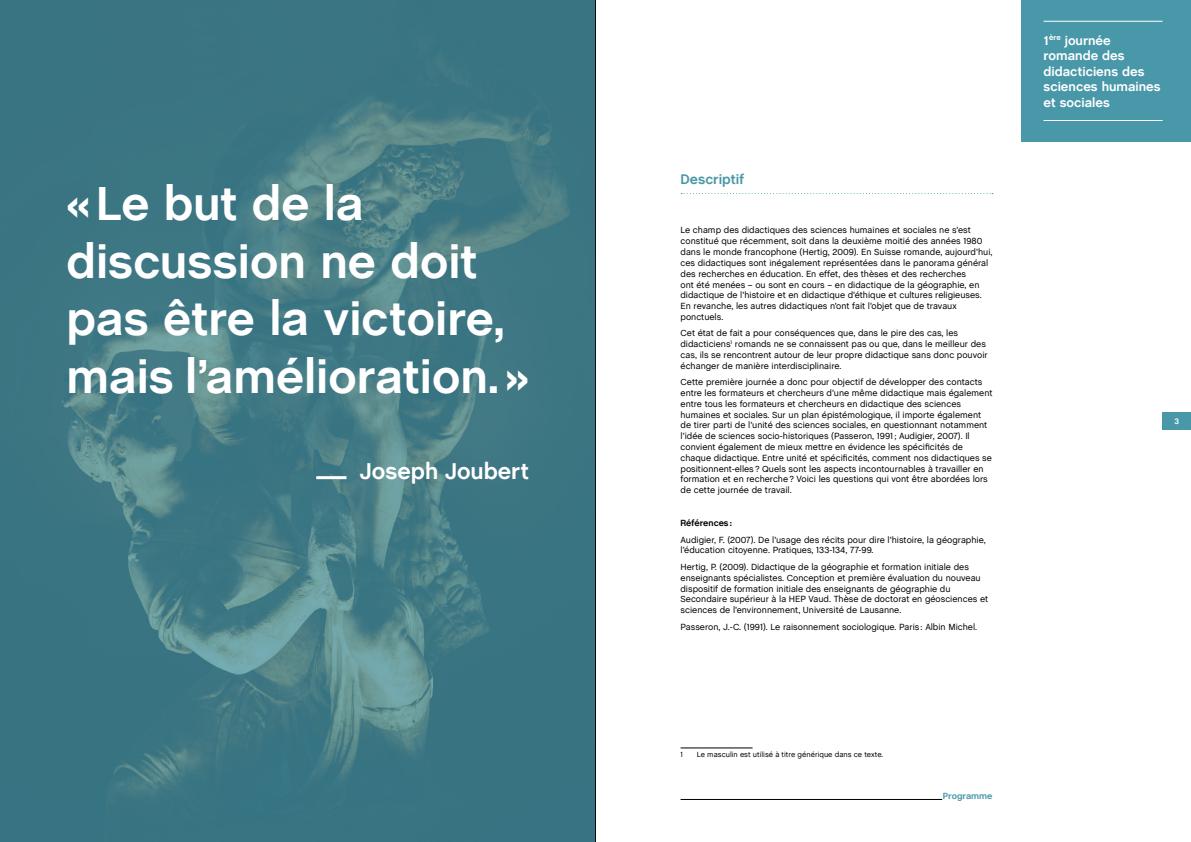
<style>
.page{position:relative;width:1191px;height:842px;background:#fff}
.page>*{position:absolute;margin:0;border:0;box-sizing:border-box;transform-origin:0 0}
.t1{font:700 48px/57.6px "Chalet Book TT";color:#fff}
.t2{font:700 23px "Chalet Book TT";color:#fff}
.t3{font:700 14px "Chalet Book TT";color:#4898a9}
.t4{font:700 13px/15.6px "Chalet Book TT";color:#fff}
.t5{font:9px/10.8px "Chalet Book TT";color:#000}
.t6{font:700 9px "Chalet Book TT";color:#000}
.t7{font:700 9px "Chalet Book TT";color:#4898a9}
.t8{font:700 8px "Chalet Book TT";color:#fff}
.t9{font:7.5px "Chalet Book TT";color:#000}
</style>
<div class="page">
<hr style="left:680px;top:799px;width:262px;height:1px;background:#000">
<div style="left:1020px;top:0;width:171px;height:142px;background:#4898a9"></div>
<svg style="left:0;top:0;width:595px;height:842px;background:#407984"></svg>
<hr style="left:316px;top:476px;width:30px;height:3px;background:#fff">
<div style="left:1162px;top:412px;width:29px;height:17px;background:#4898a9"></div>
<hr style="left:1043px;top:21px;width:119px;height:1px;background:#fff">
<hr style="left:1043px;top:120px;width:119px;height:1px;background:#fff">
<hr style="left:680px;top:747px;width:72px;height:1px;background:#000">
<svg style="left:681px;top:193px;width:312px;height:1px"></svg>
<h1 class="t1" style="left:67px;top:174px;width:464px">«Le but de la discussion ne doit pas être la victoire, mais l’amélioration. »</h1>
<h2 class="t2" style="left:360px;top:458px;width:171px">Joseph Joubert</h2>
<h3 class="t3" style="left:680px;top:171px;width:65px">Descriptif</h3>
<p class="t5" style="left:680px;top:225px;width:313px">Le champ des didactiques des sciences humaines et sociales ne s’est constitué que récemment, soit dans la deuxième moitié des années 1980 dans le monde francophone (Hertig, 2009). En Suisse romande, aujourd’hui, ces didactiques sont inégalement représentées dans le panorama général des recherches en éducation. En effet, des thèses et des recherches<br>ont été menées – ou sont en cours – en didactique de la géographie, en didactique de l’histoire et en didactique d’éthique et cultures religieuses.<br>En revanche, les autres didactiques n’ont fait l’objet que de travaux ponctuels.</p>
<p class="t5" style="left:680px;top:328px;width:309px">Cet état de fait a pour conséquences que, dans le pire des cas, les didacticiens<sup>1</sup> romands ne se connaissent pas ou que, dans le meilleur des cas, ils se rencontrent autour de leur propre didactique sans donc pouvoir échanger de manière interdisciplinaire.</p>
<p class="t5" style="left:680px;top:377px;width:313px">Cette première journée a donc pour objectif de développer des contacts entre les formateurs et chercheurs d’une même didactique mais également entre tous les formateurs et chercheurs en didactique des sciences humaines et sociales. Sur un plan épistémologique, il importe également de tirer parti de l’unité des sciences sociales, en questionnant notamment l’idée de sciences socio-historiques (Passeron, 1991; Audigier, 2007). Il convient également de mieux mettre en évidence les spécificités de chaque didactique. Entre unité et spécificités, comment nos didactiques se positionnent-elles? Quels sont les aspects incontournables à travailler en formation et en recherche? Voici les questions qui vont être abordées lors de cette journée de travail.</p>
<p class="t6" style="left:680px;top:518px;width:53px">Références:</p>
<p class="t5" style="left:680px;top:534px;width:307px">Audigier, F. (2007). De l’usage des récits pour dire l’histoire, la géographie, l’éducation citoyenne. Pratiques, 133-134, 77-99.</p>
<p class="t5" style="left:680px;top:561px;width:309px">Hertig, P. (2009). Didactique de la géographie et formation initiale des enseignants spécialistes. Conception et première évaluation du nouveau dispositif de formation initiale des enseignants de géographie du Secondaire supérieur à la HEP Vaud. Thèse de doctorat en géosciences et sciences de l’environnement, Université de Lausanne.</p>
<p class="t5" style="left:680px;top:621px;width:298px">Passeron, J.-C. (1991). Le raisonnement sociologique. Paris: Albin Michel.</p>
<p class="t9" style="left:680px;top:750px;width:4px">1</p>
<p class="t9" style="left:697px;top:750px;width:188px">Le masculin est utilisé à titre générique dans ce texte.</p>
<p class="t7" style="left:943px;top:791px;width:51px">Programme</p>
<h3 class="t4" style="left:1043px;top:32px;width:119px">1<sup>ère</sup> journée romande des didacticiens des sciences humaines et sociales</h3>
<p class="t8" style="left:1174px;top:416px;width:6px">3</p>
</div>
